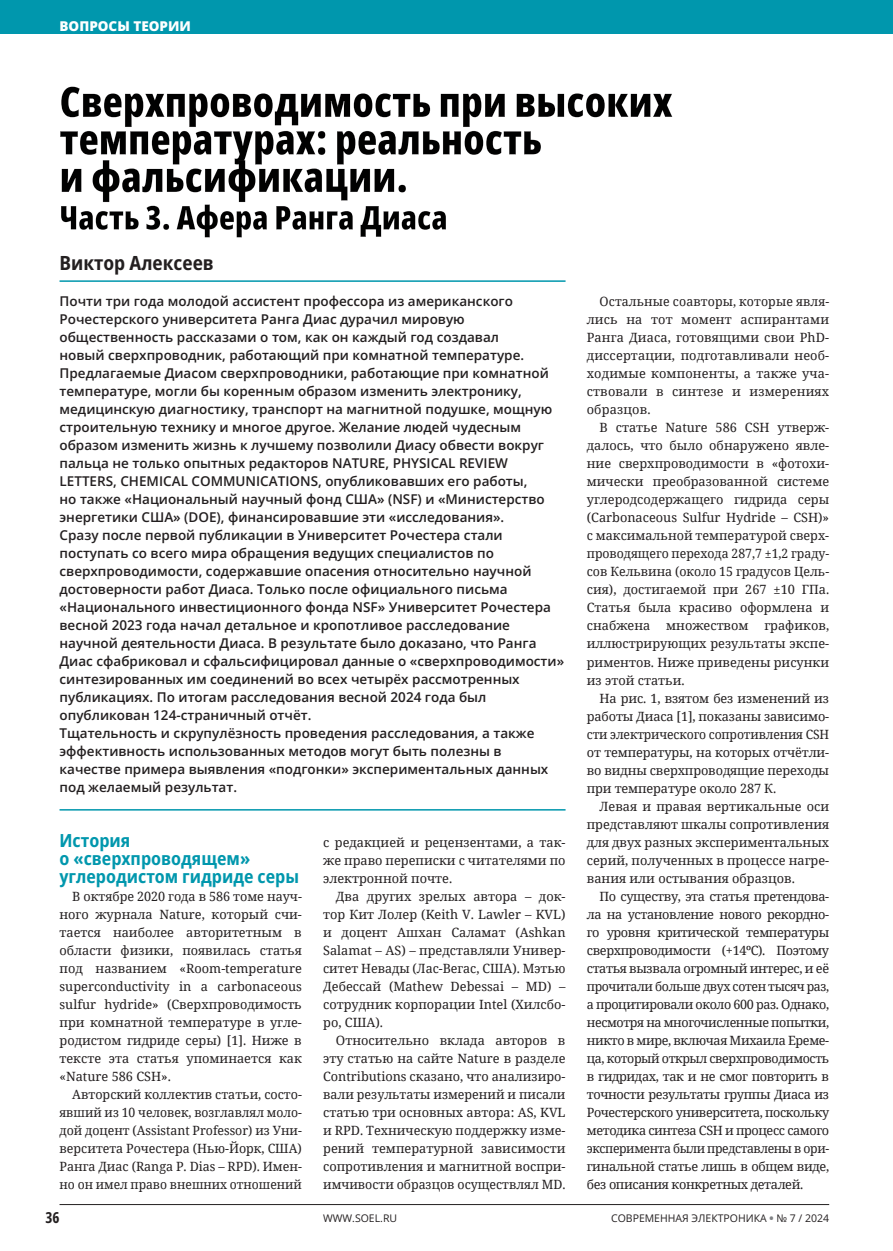
<style>
.page{position:relative;width:893px;height:1251px;background:#fff}
.page>*{position:absolute;margin:0;border:0;box-sizing:border-box;transform-origin:0 0}
.t1{font:700 semi-condensed 19.5px "Open Sans";color:#231f20}
.t2{font:700 semi-condensed 18px/18px "Open Sans";color:#0097ad}
.t3{font:700 15px "Open Sans Condensed";color:#231f20}
.t4{font:600 13.5px/18px "Open Sans";color:#231f20}
.t5{font:800 13.5px "Open Sans";color:#fff}
.t6{font:12.75px/18px "Noto Serif";color:#231f20;text-align:justify}
.t7{font:10.5px "Open Sans";color:#231f20}
.s1{font-weight:800;color:#808285}
</style>
<div class="page">
<div style="left:0;top:0;width:893px;height:34px;background:#0097ad"></div>
<hr style="left:60px;top:1203px;width:769px;height:1px;background:#231f20">
<hr style="left:60px;top:809px;width:506px;height:1px;background:#0097ad">
<hr style="left:60px;top:280px;width:506px;height:2px;background:#0097ad">
<svg style="left:62px;top:93px;width:543px;height:144px"></svg>
<p class="t5" style="left:60px;top:17px;width:133px">ВОПРОСЫ ТЕОРИИ</p>
<h1 class="t1" style="left:60px;top:250px;width:156px">Виктор Алексеев</h1>
<p class="t4" style="left:60px;top:292px;width:506px">Почти три года молодой ассистент профессора из американского Рочестерского университета Ранга Диас дурачил мировую общественность рассказами о том, как он каждый год создавал<br>новый сверхпроводник, работающий при комнатной температуре.<br>Предлагаемые Диасом сверхпроводники, работающие при комнатной температуре, могли бы коренным образом изменить электронику, медицинскую диагностику, транспорт на магнитной подушке, мощную строительную технику и многое другое. Желание людей чудесным образом изменить жизнь к лучшему позволили Диасу обвести вокруг пальца не только опытных редакторов NATURE, PHYSICAL REVIEW LETTERS, CHEMICAL COMMUNICATIONS, опубликовавших его работы,<br>но также «Национальный научный фонд США» (NSF) и «Министерство энергетики США» (DOE), финансировавшие эти «исследования».<br>Сразу после первой публикации в Университет Рочестера стали поступать со всего мира обращения ведущих специалистов по сверхпроводимости, содержавшие опасения относительно научной достоверности работ Диаса. Только после официального письма «Национального инвестиционного фонда NSF» Университет Рочестера весной 2023 года начал детальное и кропотливое расследование научной деятельности Диаса. В результате было доказано, что Ранга Диас сфабриковал и сфальсифицировал данные о «сверхпроводимости» синтезированных им соединений во всех четырёх рассмотренных публикациях. По итогам расследования весной 2024 года был опубликован 124-страничный отчёт.<br>Тщательность и скрупулёзность проведения расследования, а также эффективность использованных методов могут быть полезны в качестве примера выявления «подгонки» экспериментальных данных под желаемый результат.</p>
<h2 class="t2" style="left:60px;top:830px;width:241px">История<br>о «сверхпроводящем» углеродистом гидриде серы</h2>
<p class="t6" style="left:60px;top:886px;width:244px;text-indent:13px">В октябре 2020 года в 586 томе науч&shy;ного журнала Nature, который счи&shy;тается наиболее авторитетным в области физики, появилась статья под названием «Room-temperature superconductivity in a carbonaceous sulfur hydride» (Сверхпроводимость при комнатной температуре в угле&shy;родистом гидриде серы) [1]. Ниже в тексте эта статья упоминается как «Nature 586 CSH».</p>
<p class="t6" style="left:60px;top:1084px;width:244px;text-indent:13px">Авторский коллектив статьи, состо&shy;явший из 10 человек, возглавлял моло&shy;дой доцент (Assistant Professor) из Уни&shy;верситета Рочестера (Нью-Йорк, США)<br>Ранга Диас (Ranga P. Dias – RPD). Имен&shy;но он имел право внешних отношений</p>
<p class="t6" style="left:323px;top:832px;width:244px">с редакцией и рецензентами, а так&shy;же право переписки с читателями по электронной почте.</p>
<p class="t6" style="left:323px;top:886px;width:244px;text-indent:13px">Два других зрелых автора – док&shy;тор Кит Лолер (Keith V. Lawler – KVL) и доцент Ашхан Саламат (Ashkan Salamat – AS) – представляли Универ&shy;ситет Невады (Лас-Вегас, США). Мэтью Дебессай (Mathew Debessai – MD) – сотрудник корпорации Intel (Хилсбо&shy;ро, США).</p>
<p class="t6" style="left:323px;top:1030px;width:244px;text-indent:13px">Относительно вклада авторов в эту статью на сайте Nature в разделе Contributions сказано, что анализиро&shy;вали результаты измерений и писали статью три основных автора: AS, KVL и RPD. Техническую поддержку изме&shy;рений температурной зависимости сопротивления и магнитной воспри&shy;имчивости образцов осуществлял MD.</p>
<p class="t6" style="left:587px;top:292px;width:244px;text-indent:13px">Остальные соавторы, которые явля&shy;лись на тот момент аспирантами Ранга Диаса, готовящими свои PhD&shy;диссертации, подготавливали необ&shy;ходимые компоненты, а также уча&shy;ствовали в синтезе и измерениях образцов.</p>
<p class="t6" style="left:587px;top:418px;width:244px;text-indent:13px">В статье Nature 586 CSH утверж&shy;далось, что было обнаружено явле&shy;ние сверхпроводимости в «фотохи&shy;мически преобразованной системе углеродсодержащего гидрида серы (Carbonaceous Sulfur Hydride – CSH)» с максимальной температурой сверх&shy;проводящего перехода 287,7 ±1,2 граду&shy;сов Кельвина (около 15 градусов Цель&shy;сия), достигаемой при 267 ±10 ГПа.<br>Статья была красиво оформлена и снабжена множеством графиков, иллюстрирующих результаты экспе&shy;риментов. Ниже приведены рисунки из этой статьи.</p>
<p class="t6" style="left:587px;top:688px;width:244px;text-indent:13px">На рис. 1, взятом без изменений из работы Диаса [1], показаны зависимо&shy;сти электрического сопротивления CSH от температуры, на которых отчётли&shy;во видны сверхпроводящие переходы при температуре около 287 К.</p>
<p class="t6" style="left:587px;top:796px;width:244px;text-indent:13px">Левая и правая вертикальные оси представляют шкалы сопротивления для двух разных экспериментальных серий, полученных в процессе нагре&shy;вания или остывания образцов.</p>
<p class="t6" style="left:587px;top:886px;width:244px;text-indent:13px">По существу, эта статья претендова&shy;ла на установление нового рекордно&shy;го уровня критической температуры сверхпроводимости (+14ºC). Поэтому статья вызвала огромный интерес, и её прочитали больше двух сотен тысяч раз, а процитировали около 600 раз. Однако, несмотря на многочисленные попытки, никто в мире, включая Михаила Ереме&shy;ца, который открыл сверхпроводимость в гидридах, так и не смог повторить в точности результаты группы Диаса из Рочестерского университета, поскольку методика синтеза CSH и процесс самого эксперимента были представлены в ори&shy;гинальной статье лишь в общем виде, без описания конкретных деталей.</p>
<p class="t3" style="left:45px;top:1207px;width:16px">36</p>
<p class="t7" style="left:323px;top:1210px;width:75px">WWW.SOEL.RU</p>
<p class="t7" style="left:611px;top:1210px;width:220px">СОВРЕМЕННАЯ ЭЛЕКТРОНИКА <span class="s1">•</span> № 7 / 2024</p>
</div>
